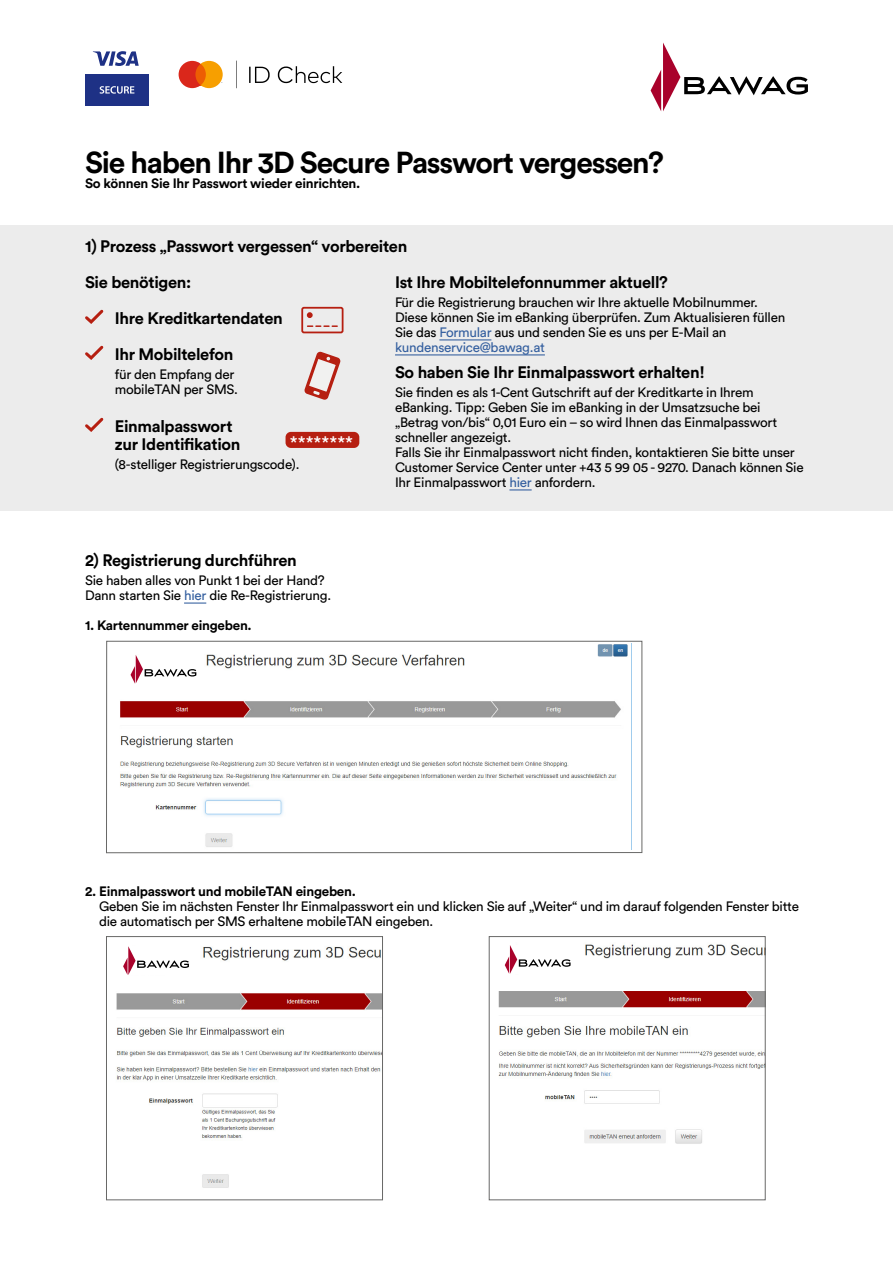
<style>
.page{position:relative;width:893px;height:1263px;background:#fff}
.page>*{position:absolute;margin:0;border:0;box-sizing:border-box;transform-origin:0 0}
.t1{font:700 30px "Circular Pro";letter-spacing:-.04em;color:#000}
.t2{font:18px "Circular Pro";color:#fff}
.t3{font:700 16.5px/36px "Circular Pro";letter-spacing:-.02em;color:#000}
.t4{font:13.5px/15px "Circular Pro";letter-spacing:-.02em;color:#000}
.t5{font:700 13.5px "Circular Pro";letter-spacing:-.02em;color:#000}
.s1{color:#345f9f}
</style>
<div class="page">
<svg style="left:651px;top:43px;width:157px;height:68px"></svg>
<svg style="left:179px;top:61px;width:44px;height:27px"></svg>
<svg style="left:236px;top:61px;width:1px;height:27px"></svg>
<svg style="left:249px;top:66px;width:93px;height:17px"></svg>
<div style="left:85px;top:74px;width:64px;height:32px;background:#1e3185"></div>
<svg style="left:93px;top:51px;width:46px;height:15px"></svg>
<svg style="left:100px;top:86px;width:34px;height:8px"></svg>
<div style="left:0;top:225px;width:893px;height:286px;background:#ececec"></div>
<svg style="left:304px;top:351px;width:37px;height:49px"></svg>
<div style="left:301px;top:307px;width:42px;height:26px;border:2px solid #b61f11;border-radius:2px"></div>
<svg style="left:308px;top:325px;width:29px;height:2px"></svg>
<svg style="left:307px;top:312px;width:6px;height:6px"></svg>
<hr style="left:439px;top:339px;width:52px;height:1px;background:#345f9f">
<hr style="left:395px;top:354px;width:150px;height:1px;background:#345f9f">
<svg style="left:509px;top:489px;width:23px;height:1px"></svg>
<svg style="left:85px;top:309px;width:19px;height:15px"></svg>
<svg style="left:85px;top:345px;width:19px;height:15px"></svg>
<svg style="left:85px;top:417px;width:19px;height:15px"></svg>
<div style="left:286px;top:432px;width:73px;height:16px;background:#b61f11;border-radius:5px"></div>
<hr style="left:184px;top:602px;width:22px;height:2px;background:#345f9f">
<div style="left:106px;top:641px;width:536px;height:212px;border:1px solid #686867"></div>
<img style="left:120px;top:644px;width:508px;height:203px">
<svg style="left:131px;top:655px;width:65px;height:28px"></svg>
<img style="left:116px;top:946px;width:265px;height:242px">
<div style="left:106px;top:936px;width:277px;height:264px;border:1px solid #686867"></div>
<svg style="left:123px;top:946px;width:66px;height:29px"></svg>
<img style="left:498px;top:944px;width:265px;height:200px">
<div style="left:489px;top:936px;width:276px;height:264px;border:1px solid #686867"></div>
<svg style="left:505px;top:945px;width:66px;height:29px"></svg>
<h1 class="t1" style="left:85px;top:142px;width:580px">Sie haben Ihr 3D Secure Passwort vergessen?</h1>
<p class="t5" style="left:85px;top:174px;width:277px">So können Sie Ihr Passwort wieder einrichten.</p>
<p class="t3" style="left:85px;top:228px;width:324px">1) Prozess „Passwort vergessen“ vorbereiten</p>
<p class="t3" style="left:115px;top:264px;width:170px;text-indent:-30px">Sie benötigen:<br>Ihre Kreditkartendaten<br>Ihr Mobiltelefon</p>
<p class="t4" style="left:115px;top:366px;width:125px">für den Empfang der mobileTAN per SMS.</p>
<p class="t3" style="left:115px;top:417px;width:127px;line-height:18px">Einmalpasswort zur Identifikation</p>
<p class="t4" style="left:115px;top:456px;width:186px">(8-stelliger Registrierungscode).</p>
<h2 class="t2" style="left:290px;top:430px;width:65px">********</h2>
<p class="t3" style="left:85px;top:542px;width:213px">2) Registrierung durchführen</p>
<p class="t4" style="left:85px;top:573px;width:248px">Sie haben alles von Punkt 1 bei der Hand?<br>Dann starten Sie <span class="s1">hier</span> die Re-Registrierung.</p>
<p class="t5" style="left:85px;top:616px;width:168px">1. Kartennummer eingeben.</p>
<p class="t3" style="left:395px;top:264px;width:274px">Ist Ihre Mobiltelefonnummer aktuell?</p>
<p class="t4" style="left:395px;top:294px;width:392px">Für die Registrierung brauchen wir Ihre aktuelle Mobilnummer.<br>Diese können Sie im eBanking überprüfen. Zum Aktualisieren füllen Sie das <span class="s1">Formular</span> aus und senden Sie es uns per E-Mail an <span class="s1">kundenservice@bawag.at</span></p>
<p class="t3" style="left:395px;top:354px;width:311px">So haben Sie Ihr Einmalpasswort erhalten!</p>
<p class="t4" style="left:395px;top:384px;width:410px">Sie finden es als 1-Cent Gutschrift auf der Kreditkarte in Ihrem eBanking. Tipp: Geben Sie im eBanking in der Umsatzsuche bei „Betrag von/bis“ 0,01 Euro ein – so wird Ihnen das Einmalpasswort schneller angezeigt.<br>Falls Sie ihr Einmalpasswort nicht finden, kontaktieren Sie bitte unser Customer Service Center unter +43 5 99 05 - 9270. Danach können Sie Ihr Einmalpasswort <span class="s1">hier</span> anfordern.</p>
<p class="t5" style="left:85px;top:882px;width:272px">2. Einmalpasswort und mobileTAN eingeben.</p>
<p class="t4" style="left:99px;top:898px;width:701px">Geben Sie im nächsten Fenster Ihr Einmalpasswort ein und klicken Sie auf „Weiter“ und im darauf folgenden Fenster bitte die automatisch per SMS erhaltene mobileTAN eingeben.</p>
</div>
